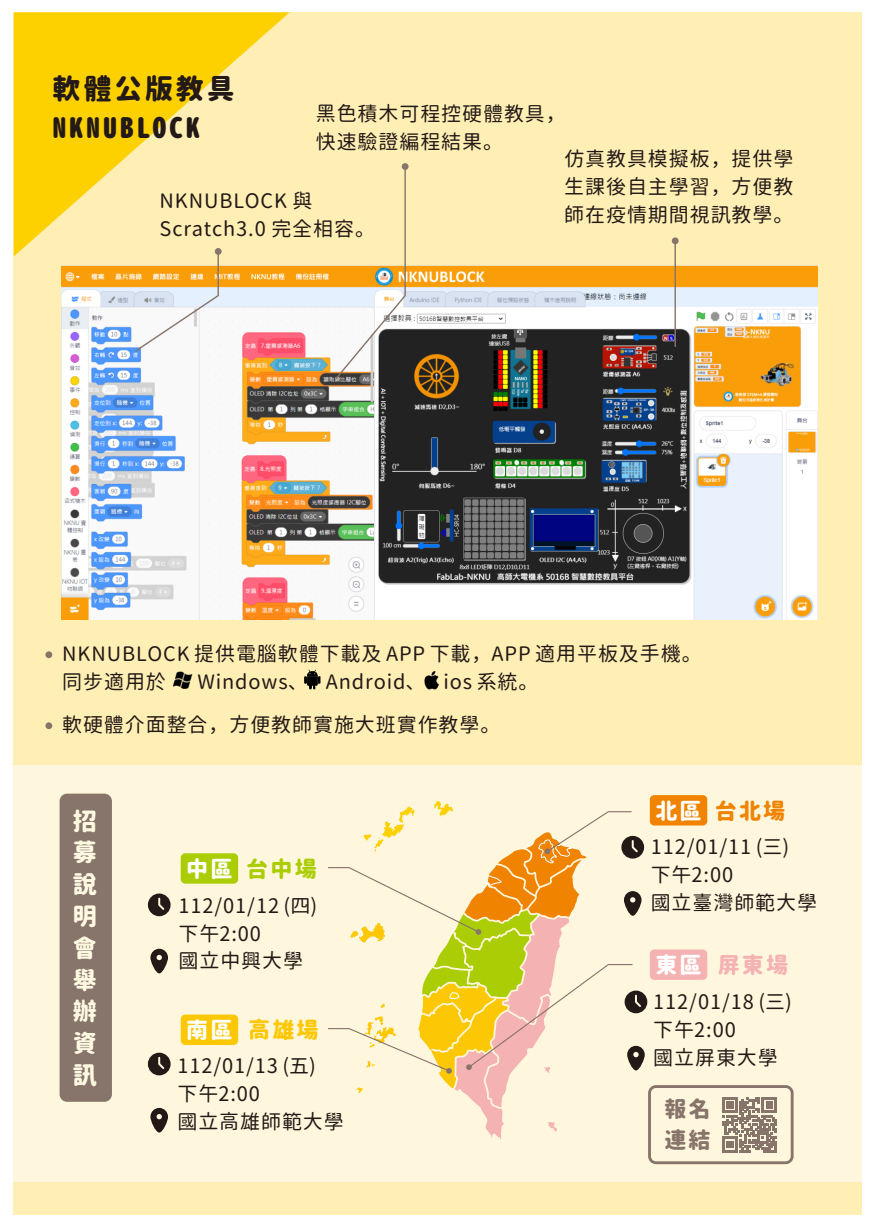
<style>
.page{position:relative;width:876px;height:1227px;background:#fff}
.page>*{position:absolute;margin:0;border:0;box-sizing:border-box;transform-origin:0 0}
.t1{font:28px/39px "Gen Jyuu Gothic X Monospace Heavy";letter-spacing:.1em;color:#231916}
.t2{font:24px/31.8px "Gen Jyuu Gothic X Monospace Heavy";color:#fff9e1;text-align:justify}
.t3{font:22px "Gen Jyuu Gothic X Monospace Heavy";letter-spacing:.1em;color:#fff}
.t4{font:22px/30.8px "Gen Jyuu Gothic X Monospace Heavy";color:#87746b}
.t5{font:22px "Gen Jyuu Gothic X Monospace Heavy";color:#f08300}
.t6{font:22px "Gen Jyuu Gothic X Monospace Heavy";color:#f5b2b2}
.t7{font:22px "Gen Jyuu Gothic X Monospace Heavy";color:#abcd05}
.t8{font:22px "Gen Jyuu Gothic X Monospace Heavy";color:#fcc805}
.t9{font:20px/28px "Gen Jyuu Gothic";letter-spacing:.045em;color:#231916}
</style>
<div class="page">
<div style="left:14px;top:12px;width:847px;height:1202px;background:#ffefb5"></div>
<img style="left:62px;top:265px;width:754px;height:354px">
<div style="left:770px;top:271px;width:41px;height:11px;background:#f99d09"></div>
<div style="left:14px;top:765px;width:847px;height:417px;background:#fff7dd"></div>
<div style="left:60px;top:793px;width:52px;height:308px;background:#87746b;border-radius:7px"></div>
<svg style="left:134px;top:256px;width:85px;height:97px;background:#f0debf"></svg>
<svg style="left:334px;top:170px;width:72px;height:210px"></svg>
<div style="left:401px;top:163px;width:7px;height:7px;background:#87746b;border-radius:50%"></div>
<hr style="left:674px;top:241px;width:1px;height:105px;background:#87746b">
<div style="left:671px;top:237px;width:7px;height:7px;background:#87746b;border-radius:50%"></div>
<img style="left:172px;top:671px;width:21px;height:18px">
<img style="left:424px;top:671px;width:15px;height:19px">
<img style="left:304px;top:669px;width:17px;height:21px">
<div style="left:45px;top:651px;width:7px;height:7px;background:#87746b;border-radius:50%"></div>
<div style="left:45px;top:722px;width:7px;height:7px;background:#87746b;border-radius:50%"></div>
<div style="left:649px;top:795px;width:58px;height:30px;background:#f08300;border-radius:4px"></div>
<div style="left:649px;top:949px;width:58px;height:31px;background:#f5b2b2;border-radius:4px"></div>
<div style="left:181px;top:853px;width:57px;height:30px;background:#abcd05;border-radius:4px"></div>
<div style="left:181px;top:1014px;width:57px;height:31px;background:#fcc805;border-radius:4px"></div>
<div style="left:148px;top:893px;width:22px;height:23px;background:#231916;border:4px solid #231916;border-radius:50%"></div>
<svg style="left:157px;top:896px;width:9px;height:15px"></svg>
<svg style="left:150px;top:948px;width:18px;height:25px"></svg>
<svg style="left:156px;top:954px;width:6px;height:6px"></svg>
<div style="left:148px;top:1052px;width:22px;height:23px;background:#231916;border:4px solid #231916;border-radius:50%"></div>
<svg style="left:157px;top:1055px;width:9px;height:16px"></svg>
<svg style="left:150px;top:1108px;width:18px;height:24px"></svg>
<svg style="left:156px;top:1114px;width:6px;height:5px"></svg>
<div style="left:621px;top:836px;width:22px;height:22px;background:#231916;border:4px solid #231916;border-radius:50%"></div>
<div style="left:624px;top:990px;width:23px;height:23px;background:#231916;border:4px solid #231916;border-radius:50%"></div>
<svg style="left:626px;top:1045px;width:18px;height:25px"></svg>
<svg style="left:328px;top:801px;width:314px;height:339px"></svg>
<svg style="left:722px;top:1097px;width:54px;height:55px"></svg>
<div style="left:647px;top:1085px;width:146px;height:79px;border:3px solid #87746b;border-radius:6px"></div>
<svg style="left:14px;top:12px;width:275px;height:244px"></svg>
<h1 class="t1" style="left:53px;top:69px;width:183px">軟體公版教具<br>NKNUBLOCK</h1>
<p class="t9" style="left:315px;top:99px;width:251px">黑色積木可程控硬體教具，快速驗證編程結果。</p>
<p class="t9" style="left:159px;top:187px;width:217px">NKNUBLOCK 與<br>Scratch3.0 完全相容。</p>
<p class="t9" style="left:564px;top:144px;width:230px;text-align:justify">仿真教具模擬板，提供學生課後自主學習，方便教師在疫情期間視訊教學。</p>
<p class="t9" style="left:62px;top:639px;width:640px">NKNUBLOCK 提供電腦軟體下載及 APP 下載，APP 適用平板及手機。同步適用於</p>
<p class="t9" style="left:197px;top:667px;width:342px">Windows、 Android、 ios 系統。</p>
<p class="t9" style="left:62px;top:711px;width:439px">軟硬體介面整合，方便教師實施大班實作教學。</p>
<p class="t2" style="left:73px;top:805px;width:26px">招募說明會舉辦資訊</p>
<p class="t3" style="left:186px;top:857px;width:48px">中區</p>
<p class="t7" style="left:246px;top:857px;width:72px">台中場</p>
<p class="t3" style="left:655px;top:799px;width:48px">北區</p>
<p class="t5" style="left:714px;top:799px;width:72px">台北場</p>
<p class="t9" style="left:650px;top:833px;width:140px">112/01/11 (三)下午2:00</p>
<p class="t9" style="left:178px;top:891px;width:140px">112/01/12 (四)</p>
<p class="t9" style="left:650px;top:889px;width:168px">國立臺灣師範大學</p>
<p class="t9" style="left:178px;top:919px;width:126px">下午2:00<br>國立中興大學</p>
<p class="t3" style="left:655px;top:954px;width:48px">東區</p>
<p class="t6" style="left:717px;top:954px;width:72px">屏東場</p>
<p class="t3" style="left:186px;top:1019px;width:48px">南區</p>
<p class="t8" style="left:248px;top:1019px;width:72px">高雄場</p>
<p class="t9" style="left:177px;top:1051px;width:168px">112/01/13 (五)<br>下午2:00<br>國立高雄師範大學</p>
<p class="t9" style="left:653px;top:987px;width:140px">112/01/18 (三)下午2:00<br>國立屏東大學</p>
<p class="t4" style="left:664px;top:1093px;width:48px">報名連結</p>
</div>
